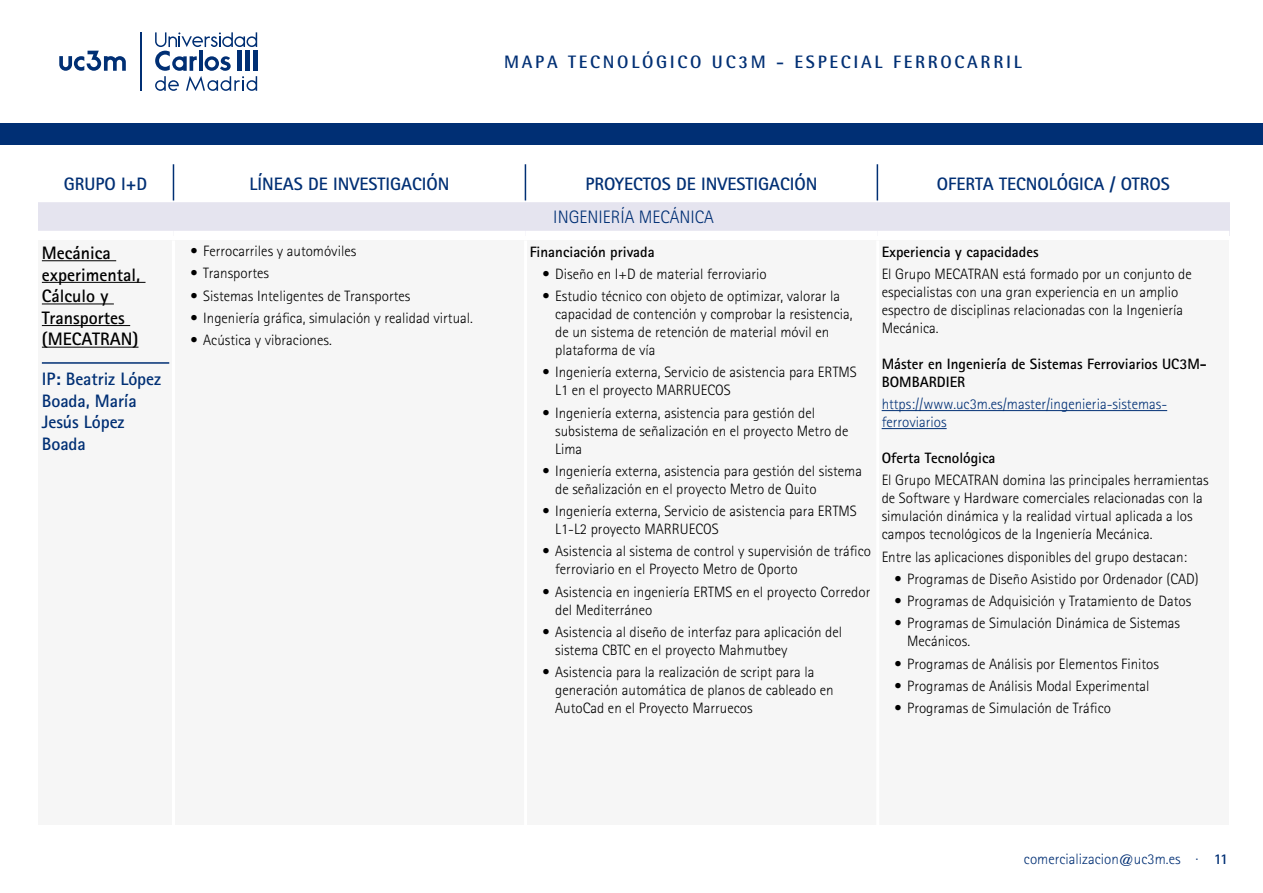
<style>
.page{position:relative;width:1263px;height:893px;background:#fff}
.page>*{position:absolute;margin:0;border:0;box-sizing:border-box;transform-origin:0 0}
.t1{font:700 18px/21.6px "Rotis Sans Serif";color:#002f74}
.t2{font:700 18px/21.6px "Rotis Sans Serif";color:#000}
.t3{font:700 18px "Rotis Semi Sans";color:#002f74}
.t4{font:300 18px "Rotis Sans Serif";color:#002f74}
.t5{font:300 15px/18px "Rotis Sans Serif";color:#000}
.t6{font:700 15px/18px "Rotis Sans Serif";color:#000}
.t7{font:300 15px/18px "Rotis Sans Serif";color:#002f74}
.s1{font-weight:700}
</style>
<div class="page">
<hr style="left:140px;top:32px;width:1px;height:59px;background:#002f74">
<svg style="left:59px;top:51px;width:67px;height:20px"></svg>
<svg style="left:155px;top:32px;width:102px;height:59px"></svg>
<div style="left:0;top:123px;width:1263px;height:22px;background:#002f74"></div>
<svg style="left:172px;top:164px;width:707px;height:37px"></svg>
<div style="left:38px;top:201px;width:1191px;height:34px;background:#e5e4ef"></div>
<hr style="left:173px;top:164px;width:1px;height:37px;background:#002f74">
<hr style="left:525px;top:164px;width:1px;height:37px;background:#002f74">
<hr style="left:877px;top:164px;width:1px;height:37px;background:#002f74">
<hr style="left:37px;top:201px;width:136px;height:1px;background:#fff">
<hr style="left:173px;top:201px;width:352px;height:1px;background:#fff">
<hr style="left:525px;top:201px;width:352px;height:1px;background:#fff">
<hr style="left:877px;top:201px;width:353px;height:1px;background:#fff">
<div style="left:38px;top:231px;width:135px;height:9px;background:#fff"></div>
<div style="left:173px;top:231px;width:352px;height:9px;background:#fff"></div>
<div style="left:525px;top:231px;width:352px;height:9px;background:#fff"></div>
<div style="left:877px;top:231px;width:352px;height:9px;background:#fff"></div>
<div style="left:173px;top:240px;width:352px;height:585px;background:#f6f6f6"></div>
<div style="left:525px;top:240px;width:352px;height:585px;background:#f6f6f6"></div>
<div style="left:877px;top:240px;width:352px;height:585px;background:#f6f6f6"></div>
<hr style="left:882px;top:410px;width:285px;height:1px;background:#002f74">
<hr style="left:882px;top:428px;width:65px;height:1px;background:#002f74">
<div style="left:38px;top:240px;width:135px;height:585px;background:#f6f6f6"></div>
<hr style="left:42px;top:260px;width:74px;height:1px;background:#000">
<hr style="left:42px;top:282px;width:104px;height:1px;background:#000">
<hr style="left:42px;top:303px;width:72px;height:1px;background:#000">
<hr style="left:42px;top:325px;width:88px;height:1px;background:#000">
<hr style="left:42px;top:347px;width:97px;height:1px;background:#000">
<hr style="left:42px;top:362px;width:127px;height:2px;background:#002f74">
<hr style="left:172px;top:240px;width:3px;height:585px;background:#fff">
<hr style="left:524px;top:240px;width:3px;height:585px;background:#fff">
<hr style="left:876px;top:240px;width:3px;height:585px;background:#fff">
<p class="t3" style="left:504px;top:51px;width:14px">MAPA</p>
<p class="t3" style="left:568px;top:51px;width:14px">TECNOLÓGICO</p>
<p class="t3" style="left:712px;top:51px;width:95px">UC 3M - ESPECIAL</p>
<p class="t3" style="left:893px;top:51px;width:13px">FERROCARRIL</p>
<p class="t1" style="left:64px;top:172px;width:85px">GRUPO I+D</p>
<p class="t1" style="left:249px;top:172px;width:201px">LÍNEAS DE INVESTIGACIÓN</p>
<p class="t1" style="left:585px;top:172px;width:233px">PROYECTOS DE INVESTIGACIÓN</p>
<p class="t1" style="left:937px;top:172px;width:234px">OFERTA TECNOLÓGICA / OTROS</p>
<p class="t4" style="left:553px;top:207px;width:162px">INGENIERÍA MECÁNICA</p>
<p class="t5" style="left:190px;top:242px;width:167px">• Ferrocarriles y automóviles</p>
<p class="t5" style="left:190px;top:264px;width:80px">• Transportes</p>
<p class="t5" style="left:190px;top:287px;width:221px">• Sistemas Inteligentes de Transportes</p>
<p class="t5" style="left:190px;top:309px;width:284px">• Ingeniería gráfica, simulación y realidad virtual.</p>
<p class="t5" style="left:190px;top:331px;width:143px">• Acústica y vibraciones.</p>
<p class="t6" style="left:530px;top:242px;width:126px">Financiación privada</p>
<p class="t5" style="left:542px;top:265px;width:226px">• Diseño en I+D de material ferroviario</p>
<p class="t5" style="left:555px;top:287px;width:299px;text-indent:-13px">• Estudio técnico con objeto de optimizar, valorar la capacidad de contención y comprobar la resistencia, de un sistema de retención de material móvil en plataforma de vía</p>
<p class="t5" style="left:555px;top:363px;width:303px;text-indent:-13px">• Ingeniería externa, Servicio de asistencia para ERTMS<br>L1 en el proyecto MARRUECOS</p>
<p class="t5" style="left:555px;top:403px;width:295px;text-indent:-13px">• Ingeniería externa, asistencia para gestión del subsistema de señalización en el proyecto Metro de<br>Lima</p>
<p class="t5" style="left:555px;top:462px;width:308px;text-indent:-13px">• Ingeniería externa, asistencia para gestión del sistema de señalización en el proyecto Metro de Quito</p>
<p class="t5" style="left:555px;top:502px;width:303px;text-indent:-13px">• Ingeniería externa, Servicio de asistencia para ERTMS<br>L1-L2 proyecto MARRUECOS</p>
<p class="t5" style="left:555px;top:542px;width:317px;text-indent:-13px">• Asistencia al sistema de control y supervisión de tráfico ferroviario en el Proyecto Metro de Oporto</p>
<p class="t5" style="left:555px;top:582px;width:317px;text-indent:-13px">• Asistencia en ingeniería ERTMS en el proyecto Corredor del Mediterráneo</p>
<p class="t5" style="left:555px;top:623px;width:288px;text-indent:-13px">• Asistencia al diseño de interfaz para aplicación del sistema CBTC en el proyecto Mahmutbey</p>
<p class="t5" style="left:555px;top:663px;width:280px;text-indent:-13px">• Asistencia para la realización de script para la generación automática de planos de cableado en<br>AutoCad en el Proyecto Marruecos</p>
<p class="t2" style="left:42px;top:242px;width:100px">Mecánica experimental,<br>Cálculo y<br>Transportes (MECATRAN)</p>
<p class="t1" style="left:42px;top:368px;width:121px">IP: Beatriz López<br>Boada, María<br>Jesús López<br>Boada</p>
<p class="t6" style="left:882px;top:242px;width:158px">Experiencia y capacidades</p>
<p class="t5" style="left:882px;top:265px;width:312px">El Grupo MECATRAN está formado por un conjunto de especialistas con una gran experiencia en un amplio espectro de disciplinas relacionadas con la Ingeniería Mecánica.</p>
<p class="t6" style="left:882px;top:354px;width:327px">Máster en Ingeniería de Sistemas Ferroviarios UC3M-<br>BOMBARDIER</p>
<p class="t7" style="left:882px;top:395px;width:287px">https://www.uc3m.es/master/ingenieria-sistemas&shy;ferroviarios</p>
<p class="t6" style="left:882px;top:449px;width:115px">Oferta Tecnológica</p>
<p class="t5" style="left:882px;top:471px;width:329px">El Grupo MECATRAN domina las principales herramientas de Software y Hardware comerciales relacionadas con la simulación dinámica y la realidad virtual aplicada a los campos tecnológicos de la Ingeniería Mecánica.</p>
<p class="t5" style="left:882px;top:547px;width:307px">Entre las aplicaciones disponibles del grupo destacan:</p>
<p class="t5" style="left:894px;top:570px;width:306px">• Programas de Diseño Asistido por Ordenador (CAD)</p>
<p class="t5" style="left:894px;top:592px;width:298px">• Programas de Adquisición y Tratamiento de Datos</p>
<p class="t5" style="left:907px;top:614px;width:274px;text-indent:-13px">• Programas de Simulación Dinámica de Sistemas<br>Mecánicos.</p>
<p class="t5" style="left:894px;top:654px;width:266px">• Programas de Análisis por Elementos Finitos</p>
<p class="t5" style="left:894px;top:677px;width:257px">• Programas de Análisis Modal Experimental</p>
<p class="t5" style="left:894px;top:699px;width:218px">• Programas de Simulación de Tráfico</p>
<p class="t7" style="left:1024px;top:850px;width:206px">comercializacion@uc3m.es · <span class="s1">11</span></p>
</div>
